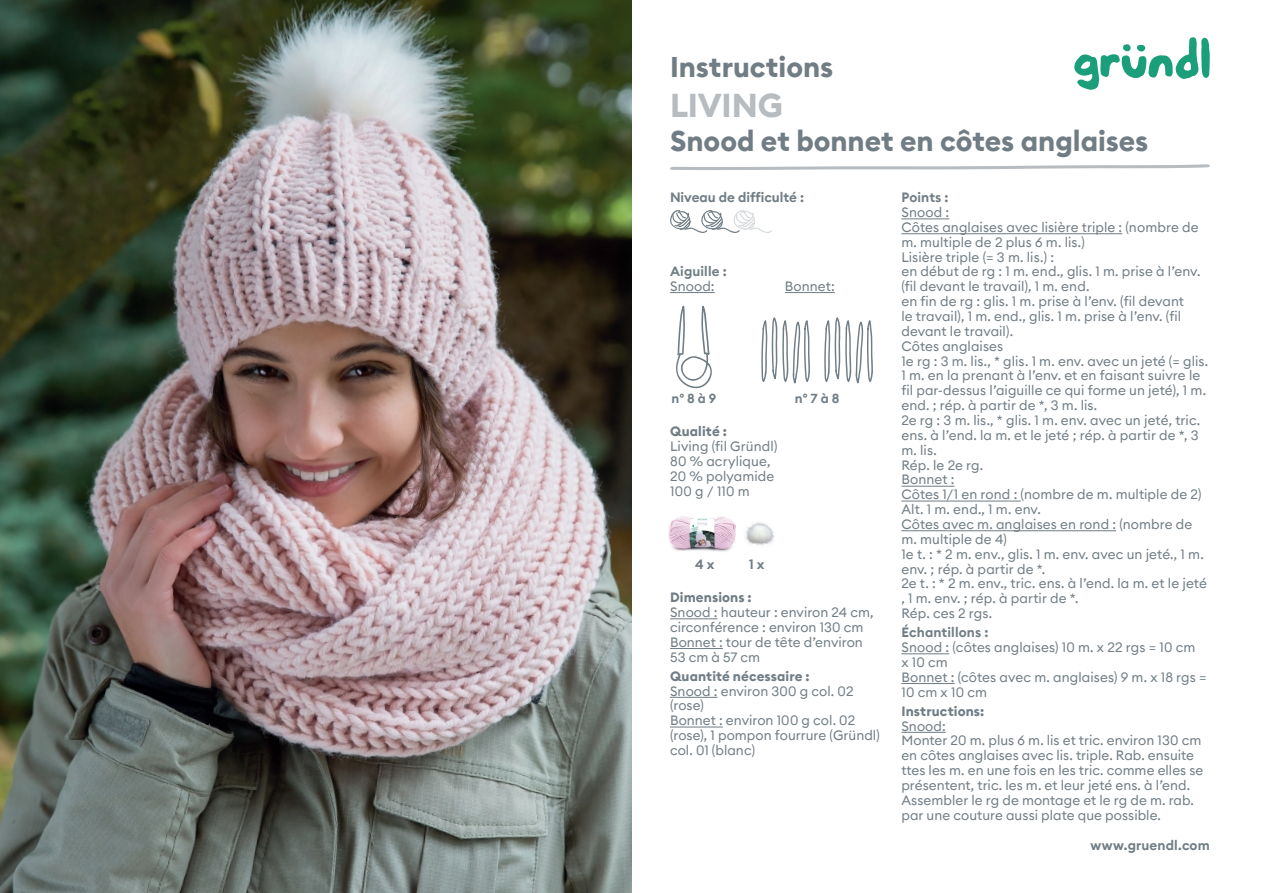
<style>
.page{position:relative;width:1263px;height:893px;background:#fff}
.page>*{position:absolute;margin:0;border:0;box-sizing:border-box;transform-origin:0 0}
.t1{font:700 33px "Euclid Circular B";letter-spacing:-.005em;color:#b6bcc0}
.t2{font:700 28.5px "Euclid Circular B";color:#717d85}
.t3{font:13.5px/14.9px "Euclid Circular B";letter-spacing:.005em;color:#717d85}
.t4{font:600 13.5px "Euclid Circular B";letter-spacing:.01em;color:#717d85}
.t5{font:700 13.5px "Euclid Circular B";letter-spacing:.01em;color:#717d85}
.t6{font:600 13.05px "Euclid Circular B";color:#717d85}
</style>
<div class="page">
<svg style="left:676px;top:305px;width:36px;height:84px"></svg>
<svg style="left:761px;top:317px;width:49px;height:67px"></svg>
<svg style="left:824px;top:317px;width:49px;height:67px"></svg>
<svg style="left:1074px;top:37px;width:136px;height:53px"></svg>
<hr style="left:901px;top:218px;width:48px;height:1px;background:#717d85">
<hr style="left:901px;top:233px;width:221px;height:1px;background:#717d85">
<hr style="left:901px;top:486px;width:53px;height:1px;background:#717d85">
<hr style="left:901px;top:501px;width:120px;height:1px;background:#717d85">
<hr style="left:901px;top:530px;width:215px;height:1px;background:#717d85">
<hr style="left:901px;top:653px;width:48px;height:1px;background:#717d85">
<hr style="left:901px;top:683px;width:53px;height:1px;background:#717d85">
<hr style="left:901px;top:732px;width:45px;height:1px;background:#717d85">
<svg style="left:670px;top:210px;width:102px;height:23px"></svg>
<img style="left:0;top:0;width:631px;height:893px">
<hr style="left:670px;top:618px;width:47px;height:1px;background:#717d85">
<hr style="left:670px;top:648px;width:53px;height:1px;background:#717d85">
<hr style="left:670px;top:697px;width:47px;height:1px;background:#717d85">
<hr style="left:670px;top:726px;width:53px;height:1px;background:#717d85">
<hr style="left:670px;top:292px;width:45px;height:1px;background:#717d85">
<hr style="left:785px;top:292px;width:50px;height:1px;background:#717d85">
<img style="left:668px;top:516px;width:68px;height:36px">
<img style="left:745px;top:522px;width:30px;height:23px">
<svg style="left:670px;top:164px;width:540px;height:6px"></svg>
<h2 class="t2" style="left:670px;top:48px;width:165px">Instructions</h2>
<h1 class="t1" style="left:670px;top:84px;width:114px">LIVING</h1>
<h2 class="t2" style="left:670px;top:122px;width:480px">Snood et bonnet en côtes anglaises</h2>
<p class="t4" style="left:670px;top:189px;width:135px">Niveau de difficulté :</p>
<p class="t4" style="left:670px;top:262px;width:58px">Aiguille :</p>
<p class="t3" style="left:670px;top:278px;width:46px">Snood:</p>
<p class="t3" style="left:785px;top:278px;width:52px">Bonnet:</p>
<p class="t6" style="left:671px;top:390px;width:46px">n° 8 à 9</p>
<p class="t6" style="left:795px;top:390px;width:46px">n° 7 à 8</p>
<p class="t5" style="left:670px;top:423px;width:58px">Qualité :</p>
<p class="t3" style="left:670px;top:439px;width:109px">Living (fil Gründl)<br>80 % acrylique,<br>20 % polyamide<br>100 g / 110 m</p>
<p class="t4" style="left:695px;top:556px;width:21px">4 x</p>
<p class="t4" style="left:749px;top:556px;width:17px">1 x</p>
<p class="t5" style="left:670px;top:589px;width:83px">Dimensions :</p>
<p class="t3" style="left:670px;top:605px;width:205px">Snood : hauteur : environ 24 cm, circonférence : environ 130 cm<br>Bonnet : tour de tête d’environ<br>53 cm à 57 cm</p>
<p class="t5" style="left:670px;top:667px;width:141px">Quantité nécessaire :</p>
<p class="t3" style="left:670px;top:683px;width:211px">Snood : environ 300 g col. 02 (rose)<br>Bonnet : environ 100 g col. 02 (rose), 1 pompon fourrure (Gründl) col. 01 (blanc)</p>
<p class="t4" style="left:901px;top:189px;width:49px">Points :</p>
<p class="t3" style="left:901px;top:205px;width:308px">Snood :<br>Côtes anglaises avec lisière triple : (nombre de m. multiple de 2 plus 6 m. lis.)<br>Lisière triple (= 3 m. lis.) :<br>en début de rg : 1 m. end., glis. 1 m. prise à l’env. (fil devant le travail), 1 m. end.<br>en fin de rg : glis. 1 m. prise à l’env. (fil devant<br>le travail), 1 m. end., glis. 1 m. prise à l’env. (fil devant le travail).<br>Côtes anglaises<br>1e rg : 3 m. lis., * glis. 1 m. env. avec un jeté (= glis.<br>1 m. en la prenant à l’env. et en faisant suivre le fil par-dessus l’aiguille ce qui forme un jeté), 1 m. end. ; rép. à partir de *, 3 m. lis.<br>2e rg : 3 m. lis., * glis. 1 m. env. avec un jeté, tric. ens. à l’end. la m. et le jeté ; rép. à partir de *, 3 m. lis.<br>Rép. le 2e rg.<br>Bonnet :<br>Côtes 1/1 en rond : (nombre de m. multiple de 2)<br>Alt. 1 m. end., 1 m. env.<br>Côtes avec m. anglaises en rond : (nombre de m. multiple de 4)<br>1e t. : * 2 m. env., glis. 1 m. env. avec un jeté., 1 m. env. ; rép. à partir de *.<br>2e t. : * 2 m. env., tric. ens. à l’end. la m. et le jeté , 1 m. env. ; rép. à partir de *.<br>Rép. ces 2 rgs.</p>
<p class="t4" style="left:901px;top:624px;width:89px">Échantillons :</p>
<p class="t3" style="left:901px;top:640px;width:307px">Snood : (côtes anglaises) 10 m. x 22 rgs = 10 cm<br>x 10 cm<br>Bonnet : (côtes avec m. anglaises) 9 m. x 18 rgs =<br>10 cm x 10 cm</p>
<p class="t5" style="left:901px;top:702px;width:84px">Instructions:</p>
<p class="t3" style="left:901px;top:718px;width:304px">Snood:<br>Monter 20 m. plus 6 m. lis et tric. environ 130 cm en côtes anglaises avec lis. triple. Rab. ensuite ttes les m. en une fois en les tric. comme elles se présentent, tric. les m. et leur jeté ens. à l’end.<br>Assembler le rg de montage et le rg de m. rab. par une couture aussi plate que possible.</p>
<p class="t4" style="left:1091px;top:836px;width:121px">www.gruendl.com</p>
</div>
